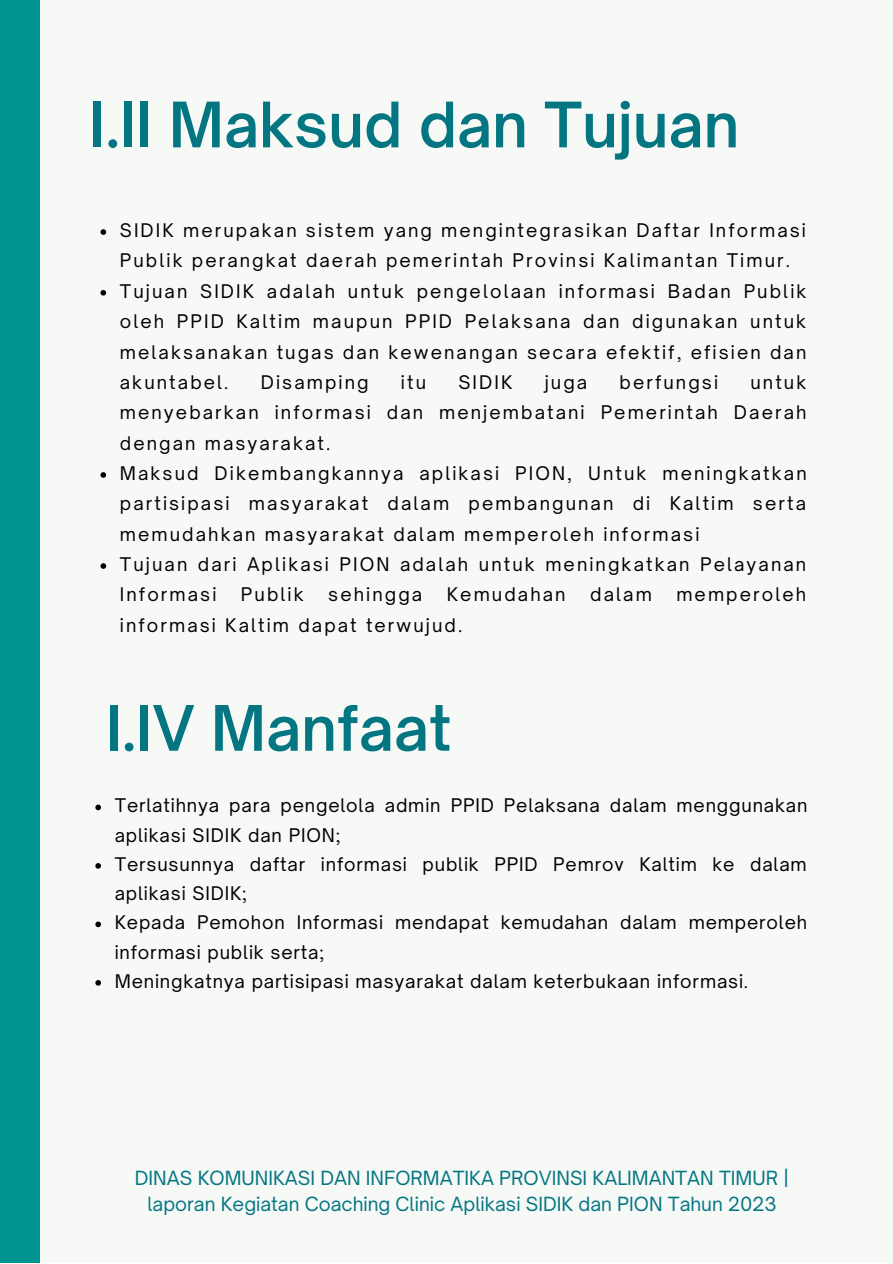
<style>
.page{position:relative;width:893px;height:1264px;background:#fff}
.page>*{position:absolute;margin:0;border:0;box-sizing:border-box;transform-origin:0 0}
.t1{font:600 60px "Open Sauce One";color:#037682}
.t2{font:18.75px/25.8px "Open Sauce One";color:#037682;text-align:center}
.t3{font:18px/30.3px "Open Sauce One";letter-spacing:.115em;color:#000}
.t4{font:18px/29.2px "Open Sauce One";letter-spacing:.045em;color:#000}
</style>
<div class="page">
<div style="left:0;top:0;width:892px;height:1262px;background:#f7f9f7"></div>
<svg style="left:100px;top:229px;width:6px;height:6px"></svg>
<svg style="left:100px;top:290px;width:6px;height:5px"></svg>
<svg style="left:100px;top:472px;width:6px;height:6px"></svg>
<svg style="left:100px;top:563px;width:6px;height:6px"></svg>
<div style="left:0;top:0;width:39px;height:1262px;background:#009490"></div>
<svg style="left:95px;top:804px;width:6px;height:6px"></svg>
<svg style="left:95px;top:863px;width:6px;height:5px"></svg>
<svg style="left:95px;top:921px;width:6px;height:6px"></svg>
<svg style="left:95px;top:980px;width:6px;height:5px"></svg>
<h1 class="t1" style="left:89px;top:87px;width:651px">I.II Maksud dan Tujuan</h1>
<p class="t3" style="left:120px;top:215px;width:688px">SIDIK merupakan sistem yang mengintegrasikan Daftar Informasi Publik perangkat daerah pemerintah Provinsi Kalimantan Timur.<br>Tujuan SIDIK adalah untuk pengelolaan informasi Badan Publik oleh PPID Kaltim maupun PPID Pelaksana dan digunakan untuk melaksanakan tugas dan kewenangan secara efektif, efisien dan akuntabel.</p>
<p class="t3" style="left:261px;top:367px;width:109px">Disamping</p>
<p class="t3" style="left:401px;top:367px;width:27px">itu</p>
<p class="t3" style="left:458px;top:367px;width:56px">SIDIK</p>
<p class="t3" style="left:544px;top:367px;width:44px">juga</p>
<p class="t3" style="left:619px;top:367px;width:100px">berfungsi</p>
<p class="t3" style="left:120px;top:367px;width:688px;text-indent:630px">untuk menyebarkan informasi dan menjembatani Pemerintah Daerah dengan masyarakat.<br>Maksud Dikembangkannya aplikasi PION, Untuk meningkatkan partisipasi masyarakat dalam pembangunan di Kaltim serta memudahkan masyarakat dalam memperoleh informasi<br>Tujuan dari Aplikasi PION adalah untuk meningkatkan Pelayanan Informasi</p>
<p class="t3" style="left:241px;top:579px;width:64px">Publik</p>
<p class="t3" style="left:328px;top:579px;width:95px">sehingga</p>
<p class="t3" style="left:447px;top:579px;width:120px">Kemudahan</p>
<p class="t3" style="left:590px;top:579px;width:63px">dalam</p>
<p class="t3" style="left:676px;top:579px;width:131px">memperoleh</p>
<p class="t3" style="left:120px;top:610px;width:344px">informasi Kaltim dapat terwujud.</p>
<h1 class="t1" style="left:106px;top:690px;width:347px">I.IV Manfaat</h1>
<p class="t4" style="left:115px;top:791px;width:694px">Terlatihnya para pengelola admin PPID Pelaksana dalam menggunakan aplikasi SIDIK dan PION;<br>Tersusunnya daftar informasi publik PPID Pemrov Kaltim ke dalam aplikasi SIDIK;<br>Kepada Pemohon Informasi mendapat kemudahan dalam memperoleh informasi publik serta;<br>Meningkatnya partisipasi masyarakat dalam keterbukaan informasi.</p>
<p class="t2" style="left:135px;top:1165px;width:656px">DINAS KOMUNIKASI DAN INFORMATIKA PROVINSI KALIMANTAN TIMUR | laporan Kegiatan Coaching Clinic Aplikasi SIDIK dan PION Tahun 2023</p>
</div>
